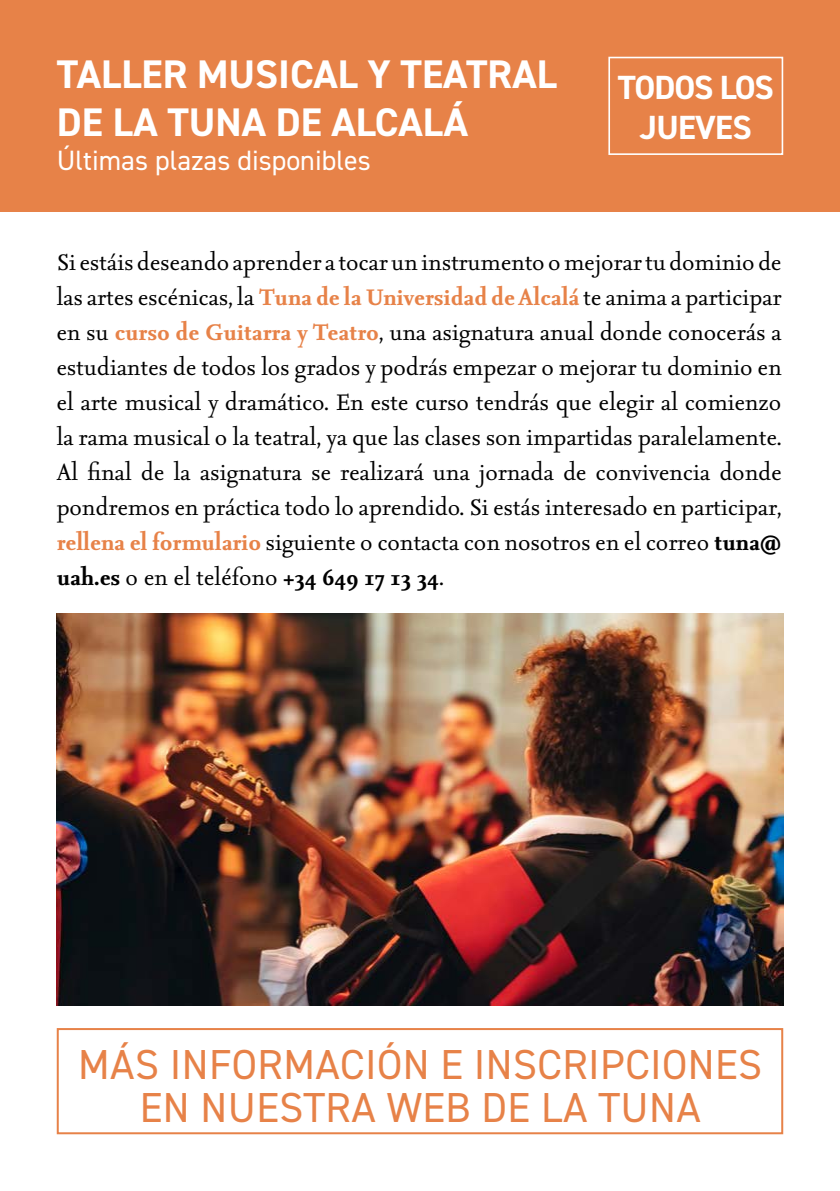
<style>
.page{position:relative;width:840px;height:1191px;background:#fff}
.page>*{position:absolute;margin:0;border:0;box-sizing:border-box;transform-origin:0 0}
.t1{font:42px/42.2px "DIN2014";letter-spacing:.01em;color:#e78248;text-align:center}
.t2{font:700 40px/48px "DIN2014";color:#fff}
.t3{font:700 33.6px/40.4px "DIN2014";letter-spacing:-.03em;color:#fff;text-align:center}
.t4{font:28px "DIN2014";color:#fff}
.t5{font:27px/35px "Seria Pro";letter-spacing:.01em;color:#000;text-align:justify}
.s1{font-weight:700;color:#e78248}
.s2{font-weight:700}
</style>
<div class="page">
<div style="left:0;top:0;width:839px;height:212px;background:#e78248"></div>
<div style="left:608px;top:57px;width:174px;height:98px;border:2px solid #fff"></div>
<img style="left:57px;top:613px;width:725px;height:392px">
<div style="left:57px;top:1028px;width:725px;height:106px;border:2px solid #e78248"></div>
<h2 class="t2" style="left:57px;top:50px;width:501px">TALLER MUSICAL Y TEATRAL<br>DE LA TUNA DE ALCALÁ</h2>
<p class="t4" style="left:57px;top:142px;width:315px">Últimas plazas disponibles</p>
<p class="t3" style="left:617px;top:67px;width:157px">TODOS LOS<br>JUEVES</p>
<p class="t5" style="left:57px;top:243px;width:726px">Si estáis deseando aprender a tocar un instrumento o mejorar tu dominio de las artes escénicas, la <span class="s1">Tuna de la Universidad de Alcalá</span> te anima a participar en su <span class="s1">curso de Guitarra y Teatro</span>, una asignatura anual donde conocerás a estudiantes de todos los grados y podrás empezar o mejorar tu dominio en el arte musical y dramático. En este curso tendrás que elegir al comienzo la rama musical o la teatral, ya que las clases son impartidas paralelamente.<br>Al final de la asignatura se realizará una jornada de convivencia donde pondremos en práctica todo lo aprendido. Si estás interesado en participar, <span class="s1">rellena el formulario</span> siguiente o contacta con nosotros en el correo <span class="s2">tuna@ uah.es</span> o en el teléfono <span class="s2">+34 649 17 13 34</span>.</p>
<h1 class="t1" style="left:78px;top:1043px;width:685px">MÁS INFORMACIÓN E INSCRIPCIONES<br>EN NUESTRA WEB DE LA TUNA</h1>
</div>
